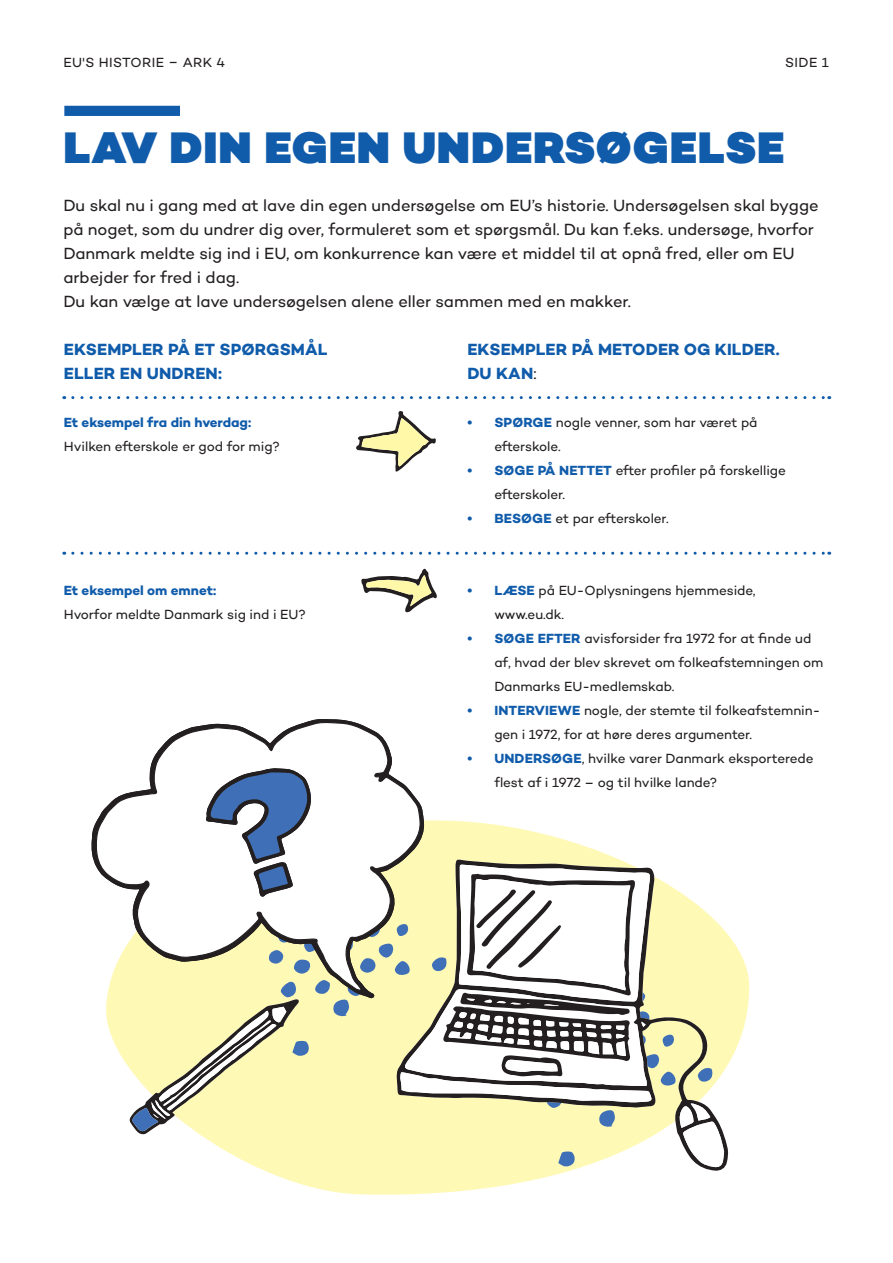
<style>
.page{position:relative;width:893px;height:1263px;background:#fff}
.page>*{position:absolute;margin:0;border:0;box-sizing:border-box;transform-origin:0 0}
.t1{font:900 45px "Campton";letter-spacing:.02em;color:#105cab}
.t2{font:16.5px/24px "Campton";letter-spacing:-.005em;color:#231f20}
.t3{font:700 16.5px "Campton";letter-spacing:.01em;color:#105cab}
.t4{font:13.5px/24px "Campton";letter-spacing:-.005em;color:#231f20}
.t5{font:700 13.5px "Campton";letter-spacing:-.005em;color:#105cab}
.t6{font:13.5px "Campton";letter-spacing:.03em;color:#231f20}
.s1{font-weight:400;color:#231f20}
.s2{font-weight:700;color:#105cab}
</style>
<div class="page">
<svg style="left:106px;top:936px;width:643px;height:259px"></svg>
<div style="left:64px;top:106px;width:116px;height:10px;background:#105cab"></div>
<svg style="left:356px;top:411px;width:80px;height:61px"></svg>
<svg style="left:361px;top:568px;width:76px;height:44px"></svg>
<svg style="left:73px;top:396px;width:757px;height:3px"></svg>
<svg style="left:73px;top:552px;width:757px;height:3px"></svg>
<svg style="left:396px;top:930px;width:333px;height:241px;fill:#fff9b6"></svg>
<svg style="left:95px;top:721px;width:297px;height:270px"></svg>
<svg style="left:129px;top:768px;width:595px;height:400px"></svg>
<p class="t6" style="left:63px;top:53px;width:163px">EU'S HISTORIE – ARK 4</p>
<p class="t4" style="left:785px;top:50px;width:45px">SIDE 1</p>
<p class="t1" style="left:64px;top:118px;width:722px">LAV DIN EGEN UNDERSØGELSE</p>
<p class="t2" style="left:63px;top:193px;width:757px">Du skal nu i gang med at lave din egen undersøgelse om EU’s historie. Undersøgelsen skal bygge på noget, som du undrer dig over, formuleret som et spørgsmål. Du kan f.eks. undersøge, hvorfor Danmark meldte sig ind i EU, om konkurrence kan være et middel til at opnå fred, eller om EU arbejder for fred i dag.</p>
<p class="t2" style="left:63px;top:289px;width:569px">Du kan vælge at lave undersøgelsen alene eller sammen med en makker.</p>
<p class="t3" style="left:64px;top:338px;width:265px">EKSEMPLER PÅ ET SPØRGSMÅL</p>
<p class="t3" style="left:64px;top:362px;width:160px">ELLER EN UNDREN:</p>
<p class="t5" style="left:64px;top:413px;width:189px">Et eksempel fra din hverdag:</p>
<p class="t4" style="left:64px;top:434px;width:218px">Hvilken efterskole er god for mig?</p>
<p class="t5" style="left:64px;top:581px;width:154px">Et eksempel om emnet:</p>
<p class="t4" style="left:64px;top:602px;width:244px">Hvorfor meldte Danmark sig ind i EU?</p>
<p class="t3" style="left:467px;top:338px;width:314px">EKSEMPLER PÅ METODER OG KILDER.</p>
<p class="t3" style="left:467px;top:362px;width:71px">DU KAN<span class="s1">:</span></p>
<p class="t4" style="left:494px;top:410px;width:265px;text-indent:-27px"><span class="s2">• SPØRGE</span> nogle venner, som har været på efterskole.</p>
<p class="t4" style="left:494px;top:458px;width:293px;text-indent:-27px"><span class="s2">• SØGE PÅ NETTET</span> efter profiler på forskellige efterskoler.</p>
<p class="t4" style="left:467px;top:506px;width:203px"><span class="s2">• BESØGE</span> et par efterskoler.</p>
<p class="t4" style="left:494px;top:578px;width:263px;text-indent:-27px"><span class="s2">• LÆSE</span> på EU-Oplysningens hjemmeside, www.eu.dk.</p>
<p class="t4" style="left:494px;top:626px;width:331px;text-indent:-27px"><span class="s2">• SØGE EFTER</span> avisforsider fra 1972 for at finde ud af, hvad der blev skrevet om folkeafstemningen om<br>Danmarks EU-medlemskab.</p>
<p class="t4" style="left:494px;top:698px;width:327px;text-indent:-27px"><span class="s2">• INTERVIEWE</span> nogle, der stemte til folkeafstemnin&shy;gen i 1972, for at høre deres argumenter.</p>
<p class="t4" style="left:494px;top:746px;width:321px;text-indent:-27px"><span class="s2">• UNDERSØGE</span>, hvilke varer Danmark eksporterede flest af i 1972 – og til hvilke lande?</p>
</div>
